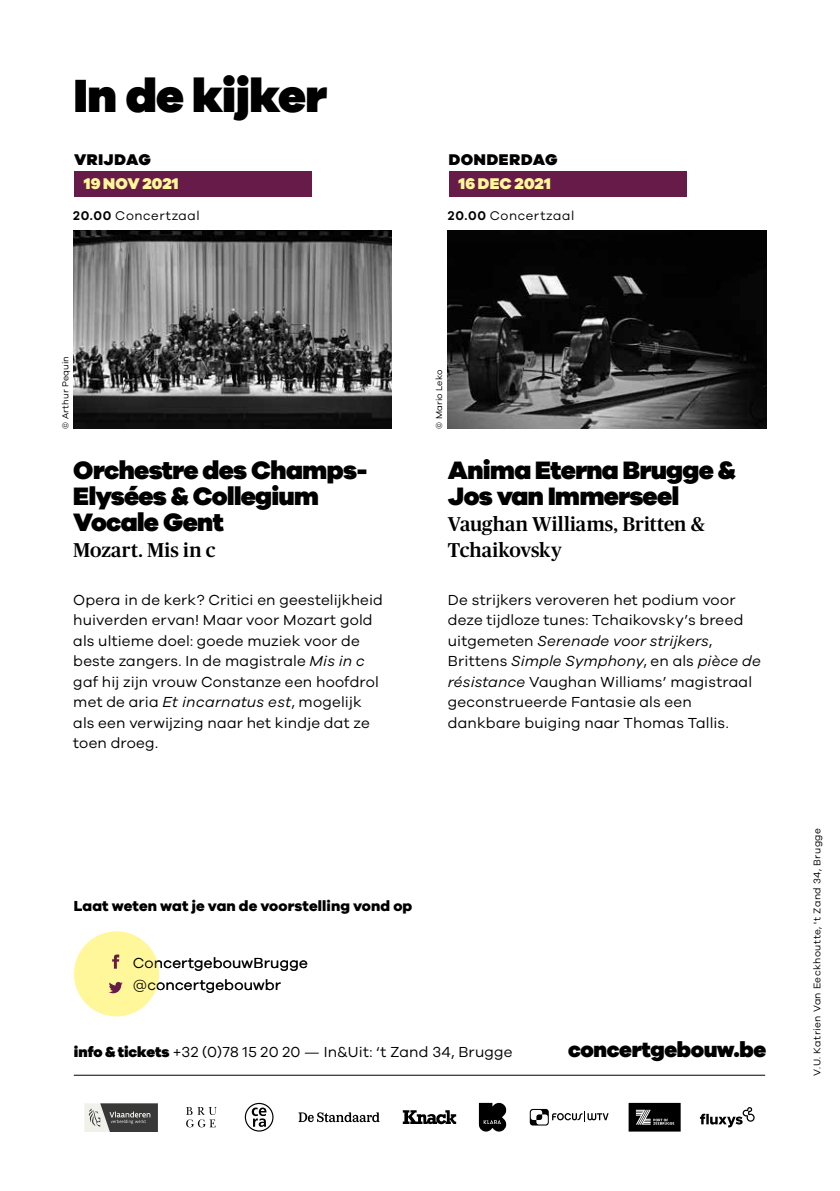
<style>
.page{position:relative;width:840px;height:1191px;background:#fff}
.page>*{position:absolute;margin:0;border:0;box-sizing:border-box;transform-origin:0 0}
.t1{font:900 48px "Galano Grotesque";letter-spacing:-.02em;color:#000}
.t2{font:900 26px/26px "Galano Grotesque";letter-spacing:-.025em;color:#000}
.t3{font:900 22px "Galano Grotesque";letter-spacing:-.015em;color:#000}
.t4{font:500 20px/26px "Publico";letter-spacing:.005em;color:#000}
.t5{font:900 16px "Galano Grotesque";letter-spacing:-.005em;color:#fff799}
.t6{font:900 16px "Galano Grotesque";letter-spacing:.035em;color:#000}
.t7{font:15px/20.6px "Galano Grotesque";letter-spacing:.01em;color:#000}
.t8{font:800 15px "Galano Grotesque";letter-spacing:.005em;color:#000}
.t9{font:13px "Galano Grotesque";letter-spacing:.045em;color:#000}
.t10{font:10px "Galano Grotesque";letter-spacing:.045em;color:#000}
.t11{font:9px "Galano Grotesque";letter-spacing:.015em;color:#000}
.s1{font-weight:600}
.s2{font-style:italic}
.s3{font-weight:900}
</style>
<div class="page">
<hr style="left:74px;top:1074px;width:690px;height:1px;background:#000">
<svg style="left:84px;top:1103px;width:74px;height:29px;background:#747474"></svg>
<svg style="left:186px;top:1107px;width:30px;height:20px"></svg>
<svg style="left:628px;top:1102px;width:52px;height:29px;background:#282828"></svg>
<svg style="left:402px;top:1110px;width:54px;height:15px"></svg>
<svg style="left:529px;top:1109px;width:79px;height:16px"></svg>
<svg style="left:245px;top:1102px;width:28px;height:29px"></svg>
<svg style="left:298px;top:1112px;width:81px;height:10px"></svg>
<svg style="left:699px;top:1107px;width:55px;height:20px"></svg>
<svg style="left:478px;top:1102px;width:28px;height:29px"></svg>
<div style="left:74px;top:931px;width:85px;height:85px;background:#fff799;border-radius:50%"></div>
<svg style="left:112px;top:954px;width:7px;height:14px"></svg>
<svg style="left:109px;top:982px;width:14px;height:11px"></svg>
<div style="left:74px;top:171px;width:238px;height:26px;background:#671b48"></div>
<div style="left:448px;top:171px;width:238px;height:26px;background:#671b48"></div>
<img style="left:74px;top:230px;width:317px;height:198px">
<img style="left:447px;top:230px;width:318px;height:198px">
<h1 class="t1" style="left:74px;top:65px;width:255px">In de kijker</h1>
<p class="t6" style="left:74px;top:149px;width:78px">VRIJDAG</p>
<p class="t6" style="left:448px;top:149px;width:110px">DONDERDAG</p>
<p class="t5" style="left:84px;top:174px;width:96px">19 NOV 2021</p>
<p class="t5" style="left:458px;top:174px;width:94px">16 DEC 2021</p>
<p class="t9" style="left:73px;top:208px;width:128px"><span class="s1">20.00</span> Concertzaal</p>
<p class="t9" style="left:447px;top:208px;width:128px"><span class="s1">20.00</span> Concertzaal</p>
<p class="t11" style="left:60px;top:428px;width:74px;rotate:-90deg">© Arthur Pequin</p>
<h2 class="t2" style="left:73px;top:456px;width:296px">Orchestre des Champs-<br>Elysées &amp; Collegium<br>Vocale Gent</h2>
<h3 class="t4" style="left:73px;top:537px;width:144px">Mozart. Mis in c</h3>
<p class="t11" style="left:433px;top:428px;width:60px;rotate:-90deg">© Mario Leko</p>
<h2 class="t2" style="left:447px;top:456px;width:289px">Anima Eterna Brugge &amp;<br>Jos van Immerseel</h2>
<h3 class="t4" style="left:447px;top:511px;width:258px">Vaughan Williams, Britten &amp;<br>Tchaikovsky</h3>
<p class="t7" style="left:73px;top:589px;width:311px">Opera in de kerk? Critici en geestelijkheid huiverden ervan! Maar voor Mozart gold als ultieme doel: goede muziek voor de beste zangers. In de magistrale <span class="s2">Mis in c </span>gaf hij zijn vrouw Constanze een hoofdrol met de aria <span class="s2">Et incarnatus est</span>, mogelijk als een verwijzing naar het kindje dat ze toen droeg.</p>
<p class="t7" style="left:447px;top:589px;width:314px">De strijkers veroveren het podium voor deze tijdloze tunes: Tchaikovsky’s breed uitgemeten <span class="s2">Serenade voor strijkers</span>, Brittens <span class="s2">Simple Symphony</span>, en als <span class="s2">pièce de résistance</span> Vaughan Williams’ magistraal geconstrueerde Fantasie als een dankbare buiging naar Thomas Tallis.</p>
<p class="t8" style="left:74px;top:896px;width:340px">Laat weten wat je van de voorstelling vond op</p>
<p class="t7" style="left:133px;top:951px;width:176px;line-height:22px">ConcertgebouwBrugge @concertgebouwbr</p>
<p class="t7" style="left:74px;top:1041px;width:440px"><span class="s3">info &amp; tickets</span> +32 (0)78 15 20 20 — In&amp;Uit: ‘t Zand 34, Brugge</p>
<h3 class="t3" style="left:568px;top:1035px;width:199px">concertgebouw.be</h3>
<p class="t10" style="left:810px;top:1075px;width:249px;rotate:-90deg">V.U. Katrien Van Eeckhoutte, 't Zand 34, Brugge</p>
</div>
